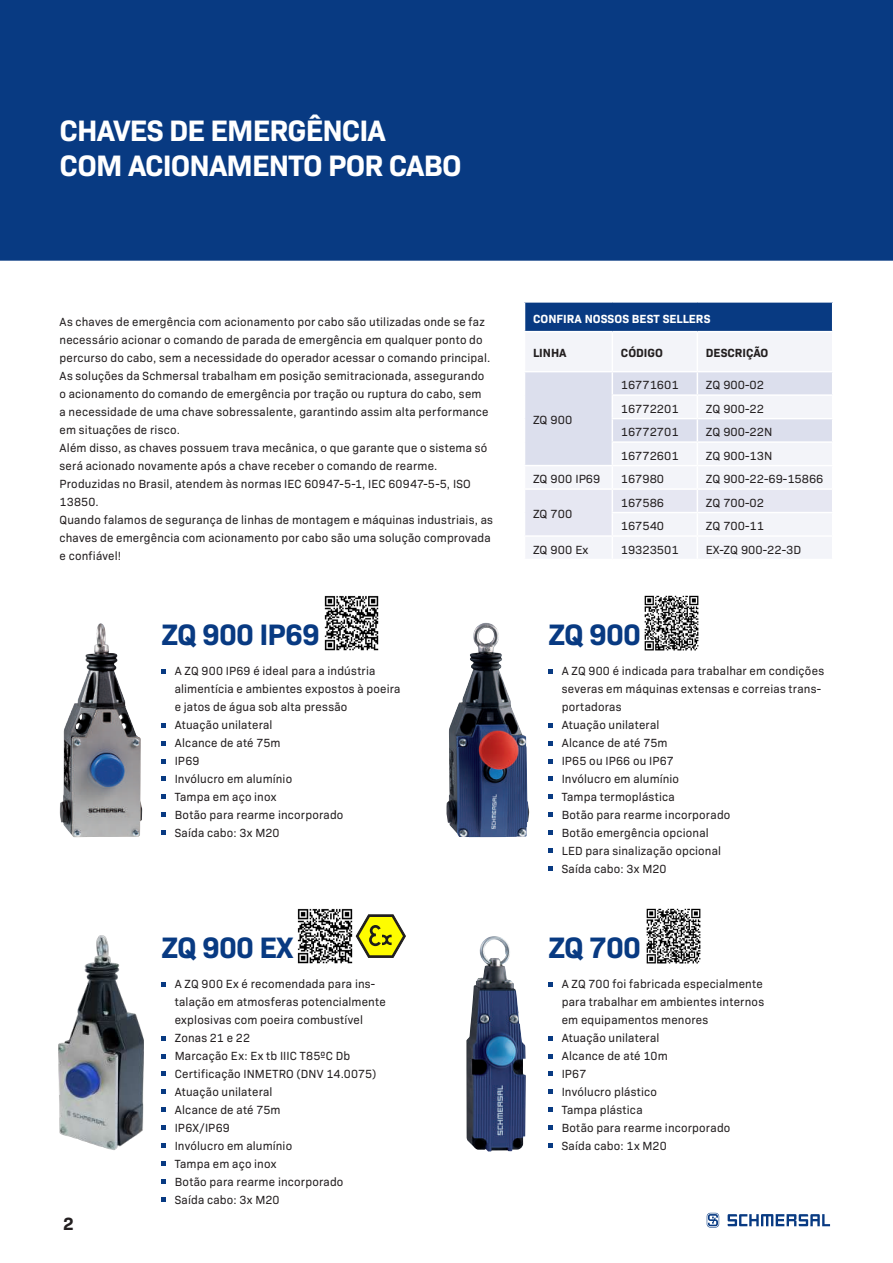
<style>
.page{position:relative;width:893px;height:1263px;background:#fff}
.page>*{position:absolute;margin:0;border:0;box-sizing:border-box;transform-origin:0 0}
.t1{font:700 30px/34.5px "Bio Sans";letter-spacing:-.03em;color:#fff}
.t2{font:700 30px "Bio Sans";letter-spacing:-.03em;color:#083a82}
.t3{font:700 18px "Bio Sans";color:#231f20}
.t4{font:12px/18px "Bio Sans";letter-spacing:.015em;color:#231f20}
.t5{font:700 12px "Bio Sans";color:#fff}
.t6{font:700 12px "Bio Sans";color:#231f20}
</style>
<div class="page">
<div style="left:0;top:0;width:893px;height:261px;background:#083a82"></div>
<div style="left:524px;top:302px;width:309px;height:30px;background:#083a82"></div>
<div style="left:526px;top:333px;width:306px;height:38px;background:#f3f4f9"></div>
<hr style="left:524px;top:301px;width:88px;height:2px;background:#fff">
<svg style="left:524px;top:303px;width:1px;height:28px"></svg>
<hr style="left:612px;top:301px;width:85px;height:2px;background:#fff">
<hr style="left:697px;top:301px;width:136px;height:2px;background:#fff">
<svg style="left:832px;top:303px;width:1px;height:28px"></svg>
<hr style="left:524px;top:331px;width:88px;height:1px;background:#fff">
<hr style="left:612px;top:331px;width:85px;height:1px;background:#fff">
<hr style="left:612px;top:332px;width:1px;height:39px;background:#fff">
<hr style="left:697px;top:331px;width:136px;height:1px;background:#fff">
<hr style="left:697px;top:332px;width:1px;height:39px;background:#fff">
<svg style="left:525px;top:372px;width:307px;height:186px"></svg>
<svg style="left:728px;top:1214px;width:102px;height:12px"></svg>
<svg style="left:707px;top:1213px;width:12px;height:14px"></svg>
<svg style="left:356px;top:915px;width:50px;height:42px"></svg>
<img style="left:466px;top:936px;width:60px;height:215px">
<img style="left:60px;top:623px;width:82px;height:214px">
<svg style="left:161px;top:669px;width:5px;height:5px"></svg>
<svg style="left:161px;top:723px;width:5px;height:4px"></svg>
<svg style="left:161px;top:741px;width:5px;height:4px"></svg>
<svg style="left:161px;top:759px;width:5px;height:4px"></svg>
<svg style="left:161px;top:777px;width:5px;height:4px"></svg>
<svg style="left:161px;top:794px;width:5px;height:5px"></svg>
<svg style="left:161px;top:812px;width:5px;height:5px"></svg>
<svg style="left:161px;top:830px;width:5px;height:5px"></svg>
<svg style="left:161px;top:982px;width:5px;height:5px"></svg>
<svg style="left:161px;top:1036px;width:5px;height:4px"></svg>
<svg style="left:161px;top:1054px;width:5px;height:4px"></svg>
<svg style="left:161px;top:1072px;width:5px;height:4px"></svg>
<svg style="left:161px;top:1089px;width:5px;height:5px"></svg>
<svg style="left:161px;top:1107px;width:5px;height:5px"></svg>
<svg style="left:161px;top:1125px;width:5px;height:5px"></svg>
<svg style="left:161px;top:1143px;width:5px;height:5px"></svg>
<svg style="left:161px;top:1161px;width:5px;height:5px"></svg>
<svg style="left:161px;top:1179px;width:5px;height:5px"></svg>
<svg style="left:161px;top:1197px;width:5px;height:5px"></svg>
<svg style="left:548px;top:669px;width:5px;height:5px"></svg>
<svg style="left:548px;top:723px;width:5px;height:4px"></svg>
<svg style="left:548px;top:741px;width:5px;height:4px"></svg>
<svg style="left:548px;top:759px;width:5px;height:4px"></svg>
<svg style="left:548px;top:777px;width:5px;height:4px"></svg>
<svg style="left:548px;top:794px;width:5px;height:5px"></svg>
<svg style="left:548px;top:812px;width:5px;height:5px"></svg>
<svg style="left:548px;top:830px;width:5px;height:5px"></svg>
<svg style="left:548px;top:848px;width:5px;height:5px"></svg>
<svg style="left:548px;top:866px;width:5px;height:5px"></svg>
<img style="left:446px;top:622px;width:83px;height:215px">
<svg style="left:548px;top:982px;width:5px;height:5px"></svg>
<svg style="left:548px;top:1036px;width:5px;height:4px"></svg>
<svg style="left:548px;top:1054px;width:5px;height:4px"></svg>
<svg style="left:548px;top:1072px;width:5px;height:4px"></svg>
<svg style="left:548px;top:1089px;width:5px;height:5px"></svg>
<svg style="left:548px;top:1107px;width:5px;height:5px"></svg>
<svg style="left:548px;top:1125px;width:5px;height:5px"></svg>
<svg style="left:548px;top:1143px;width:5px;height:5px"></svg>
<img style="left:58px;top:935px;width:86px;height:215px">
<img style="left:324px;top:595px;width:55px;height:56px">
<img style="left:644px;top:595px;width:55px;height:56px">
<img style="left:297px;top:908px;width:56px;height:56px">
<img style="left:646px;top:908px;width:55px;height:56px">
<h1 class="t1" style="left:60px;top:111px;width:404px">CHAVES DE EMERGÊNCIA<br>COM ACIONAMENTO POR CABO</h1>
<p class="t4" style="left:60px;top:312px;width:435px">As chaves de emergência com acionamento por cabo são utilizadas onde se faz necessário acionar o comando de parada de emergência em qualquer ponto do percurso do cabo, sem a necessidade do operador acessar o comando principal.<br>As soluções da Schmersal trabalham em posição semitracionada, assegurando o acionamento do comando de emergência por tração ou ruptura do cabo, sem<br>a necessidade de uma chave sobressalente, garantindo assim alta performance em situações de risco.<br>Além disso, as chaves possuem trava mecânica, o que garante que o sistema só será acionado novamente após a chave receber o comando de rearme.<br>Produzidas no Brasil, atendem às normas IEC 60947-5-1, IEC 60947-5-5, ISO 13850.<br>Quando falamos de segurança de linhas de montagem e máquinas industriais, as chaves de emergência com acionamento por cabo são uma solução comprovada e confiável!</p>
<h1 class="t2" style="left:161px;top:612px;width:160px">ZQ 900 IP69</h1>
<p class="t4" style="left:175px;top:661px;width:227px">A ZQ 900 IP69 é ideal para a indústria alimentícia e ambientes expostos à poeira e jatos de água sob alta pressão<br>Atuação unilateral<br>Alcance de até 75m<br>IP69<br>Invólucro em alumínio<br>Tampa em aço inox<br>Botão para rearme incorporado<br>Saída cabo: 3x M20</p>
<h2 class="t3" style="left:63px;top:1210px;width:12px">2</h2>
<h1 class="t2" style="left:161px;top:924px;width:134px">ZQ 900 EX</h1>
<p class="t4" style="left:175px;top:974px;width:213px">A ZQ 900 Ex é recomendada para ins&shy;talação em atmosferas potencialmente explosivas com poeira combustível<br>Zonas 21 e 22<br>Marcação Ex: Ex tb IIIC T85ºC Db<br>Certificação INMETRO (DNV 14.0075)<br>Atuação unilateral<br>Alcance de até 75m<br>IP6X/IP69<br>Invólucro em alumínio<br>Tampa em aço inox<br>Botão para rearme incorporado<br>Saída cabo: 3x M20</p>
<p class="t5" style="left:533px;top:309px;width:179px">CONFIRA NOSSOS BEST SELLERS</p>
<p class="t6" style="left:533px;top:344px;width:35px">LINHA</p>
<p class="t6" style="left:621px;top:344px;width:44px">CÓDIGO</p>
<p class="t6" style="left:706px;top:344px;width:64px">DESCRIÇÃO</p>
<p class="t4" style="left:533px;top:410px;width:41px">ZQ 900</p>
<p class="t4" style="left:621px;top:375px;width:59px">16771601</p>
<p class="t4" style="left:706px;top:375px;width:60px">ZQ 900-02</p>
<p class="t4" style="left:621px;top:399px;width:59px">16772201</p>
<p class="t4" style="left:706px;top:399px;width:60px">ZQ 900-22</p>
<p class="t4" style="left:621px;top:422px;width:59px">16772701</p>
<p class="t4" style="left:706px;top:422px;width:68px">ZQ 900-22N</p>
<p class="t4" style="left:621px;top:445px;width:59px">16772601</p>
<p class="t4" style="left:706px;top:445px;width:68px">ZQ 900-13N</p>
<p class="t4" style="left:533px;top:469px;width:69px">ZQ 900 IP69</p>
<p class="t4" style="left:621px;top:469px;width:45px">167980</p>
<p class="t4" style="left:706px;top:469px;width:119px">ZQ 900-22-69-15866</p>
<p class="t4" style="left:533px;top:504px;width:41px">ZQ 700</p>
<p class="t4" style="left:621px;top:492px;width:45px">167586</p>
<p class="t4" style="left:706px;top:492px;width:60px">ZQ 700-02</p>
<p class="t4" style="left:621px;top:516px;width:45px">167540</p>
<p class="t4" style="left:706px;top:516px;width:60px">ZQ 700-11</p>
<p class="t4" style="left:533px;top:539px;width:57px">ZQ 900 Ex</p>
<p class="t4" style="left:621px;top:539px;width:59px">19323501</p>
<p class="t4" style="left:706px;top:539px;width:97px">EX-ZQ 900-22-3D</p>
<h1 class="t2" style="left:548px;top:612px;width:94px">ZQ 900</h1>
<p class="t4" style="left:562px;top:661px;width:264px">A ZQ 900 é indicada para trabalhar em condições severas em máquinas extensas e correias trans&shy;portadoras<br>Atuação unilateral<br>Alcance de até 75m<br>IP65 ou IP66 ou IP67<br>Invólucro em alumínio<br>Tampa termoplástica<br>Botão para rearme incorporado<br>Botão emergência opcional<br>LED para sinalização opcional<br>Saída cabo: 3x M20</p>
<h1 class="t2" style="left:548px;top:924px;width:94px">ZQ 700</h1>
<p class="t4" style="left:562px;top:974px;width:204px">A ZQ 700 foi fabricada especialmente para trabalhar em ambientes internos em equipamentos menores<br>Atuação unilateral<br>Alcance de até 10m<br>IP67<br>Invólucro plástico<br>Tampa plástica<br>Botão para rearme incorporado<br>Saída cabo: 1x M20</p>
</div>
